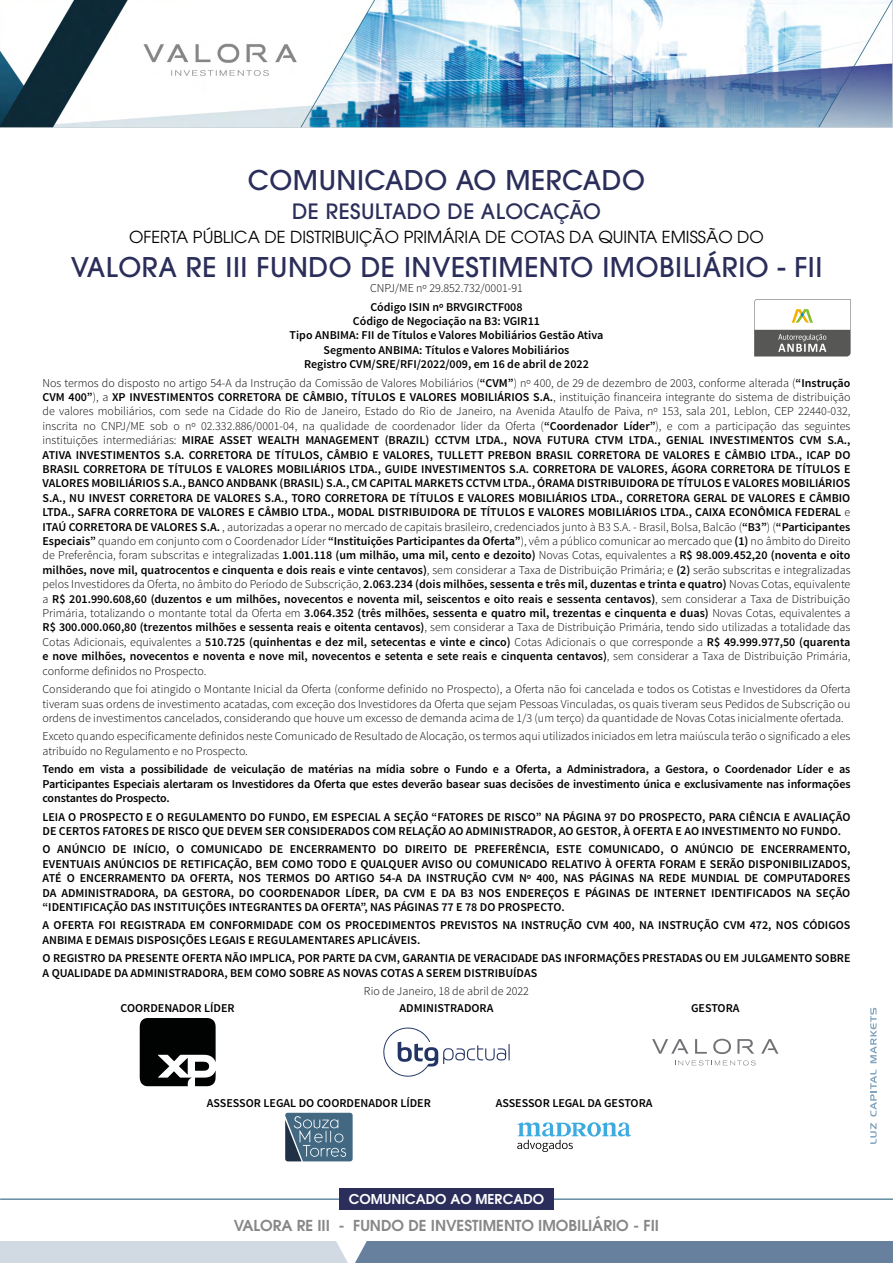
<style>
.page{position:relative;width:893px;height:1263px;background:#fff}
.page>*{position:absolute;margin:0;border:0;box-sizing:border-box;transform-origin:0 0}
.t1{font:500 27px "ITC Avant Garde Pro";letter-spacing:.02em;color:#2b2e5a}
.t2{font:500 21px "ITC Avant Garde Pro";letter-spacing:.02em;color:#2b2e5a}
.t3{font:16.5px "ITC Avant Garde Pro";color:#000}
.t4{font:600 15px "ITC Avant Garde Pro";color:#878787}
.t5{font:600 13.5px "ITC Avant Garde Pro";color:#fff}
.t6{font:600 12px/14.4px "Source Sans Pro";color:#000;text-align:justify}
.t7{font:300 12px/14.4px "Source Sans Pro";color:#000;text-align:justify}
.s1{font-weight:300}
</style>
<div class="page">
<img style="left:0;top:0;width:893px;height:127px">
<img style="left:0;top:1242px;width:893px;height:21px">
<hr style="left:0;top:1199px;width:893px;height:1px;background:#195472">
<div style="left:339px;top:1188px;width:215px;height:21px;background:#2b2e5a"></div>
<svg style="left:140px;top:1018px;width:76px;height:68px"></svg>
<svg style="left:383px;top:1027px;width:127px;height:50px"></svg>
<svg style="left:675px;top:1060px;width:81px;height:5px"></svg>
<svg style="left:695px;top:1039px;width:12px;height:15px"></svg>
<svg style="left:713px;top:1039px;width:18px;height:15px"></svg>
<svg style="left:652px;top:1039px;width:36px;height:15px"></svg>
<svg style="left:761px;top:1039px;width:17px;height:15px"></svg>
<svg style="left:737px;top:1039px;width:17px;height:15px"></svg>
<svg style="left:285px;top:1113px;width:68px;height:48px;background:#55758a"></svg>
<svg style="left:517px;top:1122px;width:114px;height:30px"></svg>
<svg style="left:754px;top:299px;width:96px;height:57px"></svg>
<svg style="left:870px;top:1123px;width:7px;height:21px"></svg>
<svg style="left:870px;top:1069px;width:7px;height:47px"></svg>
<svg style="left:870px;top:1008px;width:7px;height:55px"></svg>
<h1 class="t1" style="left:248px;top:163px;width:399px">COMUNICADO AO MERCADO</h1>
<h2 class="t2" style="left:292px;top:198px;width:310px">DE RESULTADO DE ALOCAÇÃO</h2>
<h3 class="t3" style="left:129px;top:227px;width:636px">OFERTA PÚBLICA DE DISTRIBUIÇÃO PRIMÁRIA DE COTAS DA QUINTA EMISSÃO DO</h3>
<h1 class="t1" style="left:71px;top:250px;width:753px">VALORA RE III FUNDO DE INVESTIMENTO IMOBILIÁRIO - FII</h1>
<p class="t7" style="left:370px;top:281px;width:154px">CNPJ/ME nº 29.852.732/0001-91</p>
<p class="t6" style="left:290px;top:300px;width:315px;text-align:center">Código ISIN nº BRVGIRCTF008<br>Código de Negociação na B3: VGIR11<br>Tipo ANBIMA: FII de Títulos e Valores Mobiliários Gestão Ativa Segmento ANBIMA: Títulos e Valores Mobiliários<br>Registro CVM/SRE/RFI/2022/009, em 16 de abril de 2022</p>
<p class="t6" style="left:43px;top:376px;width:809px"><span class="s1">Nos termos do disposto no artigo 54-A da Instrução da Comissão de Valores Mobiliários (</span>“CVM”<span class="s1">) nº 400, de 29 de dezembro de 2003, conforme alterada (</span>“Instrução CVM 400”<span class="s1">), a</span> XP INVESTIMENTOS CORRETORA DE CÂMBIO, TÍTULOS E VALORES MOBILIÁRIOS S.A.<span class="s1">, instituição financeira integrante do sistema de distribuição de valores mobiliários, com sede na Cidade do Rio de Janeiro, Estado do Rio de Janeiro, na Avenida Ataulfo de Paiva, nº 153, sala 201, Leblon, CEP 22440-032, inscrita no CNPJ/ME sob o nº 02.332.886/0001-04, na qualidade de coordenador líder da Oferta (</span>“Coordenador Líder”<span class="s1">), e com a participação das seguintes instituições intermediárias:</span> MIRAE ASSET WEALTH MANAGEMENT (BRAZIL) CCTVM LTDA., NOVA FUTURA CTVM LTDA., GENIAL INVESTIMENTOS CVM S.A., ATIVA INVESTIMENTOS S.A. CORRETORA DE TÍTULOS, CÂMBIO E VALORES, TULLETT PREBON BRASIL CORRETORA DE VALORES E CÂMBIO LTDA., ICAP DO BRASIL CORRETORA DE TÍTULOS E VALORES MOBILIÁRIOS LTDA., GUIDE INVESTIMENTOS S.A. CORRETORA DE VALORES, ÁGORA CORRETORA DE TÍTULOS E VALORES MOBILIÁRIOS S.A., BANCO ANDBANK (BRASIL) S.A., CM CAPITAL MARKETS CCTVM LTDA., ÓRAMA DISTRIBUIDORA DE TÍTULOS E VALORES MOBILIÁRIOS S.A., NU INVEST CORRETORA DE VALORES S.A., TORO CORRETORA DE TÍTULOS E VALORES MOBILIÁRIOS LTDA., CORRETORA GERAL DE VALORES E CÂMBIO LTDA., SAFRA CORRETORA DE VALORES E CÂMBIO LTDA., MODAL DISTRIBUIDORA DE TÍTULOS E VALORES MOBILIÁRIOS LTDA., CAIXA ECONÔMICA FEDERAL <span class="s1">e </span>ITAÚ CORRETORA DE VALORES S.A. <span class="s1">, autorizadas a operar no mercado de capitais brasileiro, credenciados junto à B3 S.A. - Brasil, Bolsa, Balcão (</span>“B3”<span class="s1">) (</span>“Participantes Especiais” <span class="s1">quando em conjunto com o Coordenador Líder</span> “Instituições Participantes da Oferta”<span class="s1">), vêm a público comunicar ao mercado que</span> (1) <span class="s1">no âmbito do Direito de Preferência, foram subscritas e integralizadas</span> 1.001.118 (um milhão, uma mil, cento e dezoito) <span class="s1">Novas Cotas, equivalentes a</span> R$ 98.009.452,20 (noventa e oito milhões, nove mil, quatrocentos e cinquenta e dois reais e vinte centavos)<span class="s1">, sem considerar a Taxa de Distribuição Primária; e</span> (2) <span class="s1">serão subscritas e integralizadas pelos Investidores da Oferta, no âmbito do Período de Subscrição,</span> 2.063.234 (dois milhões, sessenta e três mil, duzentas e trinta e quatro) <span class="s1">Novas Cotas, equivalente a</span> R$ 201.990.608,60 (duzentos e um milhões, novecentos e noventa mil, seiscentos e oito reais e sessenta centavos)<span class="s1">, sem considerar a Taxa de Distribuição Primária, totalizando o montante total da Oferta em</span> 3.064.352 (três milhões, sessenta e quatro mil, trezentas e cinquenta e duas) <span class="s1">Novas Cotas, equivalentes a </span>R$ 300.000.060,80 (trezentos milhões e sessenta reais e oitenta centavos)<span class="s1">, sem considerar a Taxa de Distribuição Primária, tendo sido utilizadas a totalidade das Cotas Adicionais, equivalentes a</span> 510.725 (quinhentas e dez mil, setecentas e vinte e cinco) <span class="s1">Cotas Adicionais o que corresponde a</span> R$ 49.999.977,50 (quarenta e nove milhões, novecentos e noventa e nove mil, novecentos e setenta e sete reais e cinquenta centavos)<span class="s1">, sem considerar a Taxa de Distribuição Primária, conforme definidos no Prospecto.</span></p>
<p class="t7" style="left:43px;top:682px;width:809px">Considerando que foi atingido o Montante Inicial da Oferta (conforme definido no Prospecto), a Oferta não foi cancelada e todos os Cotistas e Investidores da Oferta tiveram suas ordens de investimento acatadas, com exceção dos Investidores da Oferta que sejam Pessoas Vinculadas, os quais tiveram seus Pedidos de Subscrição ou ordens de investimentos cancelados, considerando que houve um excesso de demanda acima de 1/3 (um terço) da quantidade de Novas Cotas inicialmente ofertada.</p>
<p class="t7" style="left:43px;top:729px;width:809px">Exceto quando especificamente definidos neste Comunicado de Resultado de Alocação, os termos aqui utilizados iniciados em letra maiúscula terão o significado a eles atribuído no Regulamento e no Prospecto.</p>
<p class="t6" style="left:43px;top:762px;width:809px">Tendo em vista a possibilidade de veiculação de matérias na mídia sobre o Fundo e a Oferta, a Administradora, a Gestora, o Coordenador Líder e as Participantes Especiais alertaram os Investidores da Oferta que estes deverão basear suas decisões de investimento única e exclusivamente nas informações constantes do Prospecto.</p>
<p class="t6" style="left:43px;top:810px;width:809px">LEIA O PROSPECTO E O REGULAMENTO DO FUNDO, EM ESPECIAL A SEÇÃO “FATORES DE RISCO” NA PÁGINA 97 DO PROSPECTO, PARA CIÊNCIA E AVALIAÇÃO<br>DE CERTOS FATORES DE RISCO QUE DEVEM SER CONSIDERADOS COM RELAÇÃO AO ADMINISTRADOR, AO GESTOR, À OFERTA E AO INVESTIMENTO NO FUNDO.</p>
<p class="t6" style="left:43px;top:842px;width:809px">O ANÚNCIO DE INÍCIO, O COMUNICADO DE ENCERRAMENTO DO DIREITO DE PREFERÊNCIA, ESTE COMUNICADO, O ANÚNCIO DE ENCERRAMENTO, EVENTUAIS ANÚNCIOS DE RETIFICAÇÃO, BEM COMO TODO E QUALQUER AVISO OU COMUNICADO RELATIVO À OFERTA FORAM E SERÃO DISPONIBILIZADOS, ATÉ O ENCERRAMENTO DA OFERTA, NOS TERMOS DO ARTIGO 54-A DA INSTRUÇÃO CVM Nº 400, NAS PÁGINAS NA REDE MUNDIAL DE COMPUTADORES DA ADMINISTRADORA, DA GESTORA, DO COORDENADOR LÍDER, DA CVM E DA B3 NOS ENDEREÇOS E PÁGINAS DE INTERNET IDENTIFICADOS NA SEÇÃO “IDENTIFICAÇÃO DAS INSTITUIÇÕES INTEGRANTES DA OFERTA”, NAS PÁGINAS 77 E 78 DO PROSPECTO.</p>
<p class="t6" style="left:43px;top:918px;width:809px">A OFERTA FOI REGISTRADA EM CONFORMIDADE COM OS PROCEDIMENTOS PREVISTOS NA INSTRUÇÃO CVM 400, NA INSTRUÇÃO CVM 472, NOS CÓDIGOS<br>ANBIMA E DEMAIS DISPOSIÇÕES LEGAIS E REGULAMENTARES APLICÁVEIS.</p>
<p class="t6" style="left:43px;top:951px;width:809px">O REGISTRO DA PRESENTE OFERTA NÃO IMPLICA, POR PARTE DA CVM, GARANTIA DE VERACIDADE DAS INFORMAÇÕES PRESTADAS OU EM JULGAMENTO SOBRE<br>A QUALIDADE DA ADMINISTRADORA, BEM COMO SOBRE AS NOVAS COTAS A SEREM DISTRIBUÍDAS</p>
<p class="t7" style="left:364px;top:984px;width:167px">Rio de Janeiro, 18 de abril de 2022</p>
<p class="t6" style="left:121px;top:1001px;width:116px">COORDENADOR LÍDER</p>
<p class="t6" style="left:400px;top:1001px;width:95px">ADMINISTRADORA</p>
<p class="t6" style="left:691px;top:1001px;width:50px">GESTORA</p>
<p class="t6" style="left:207px;top:1096px;width:226px">ASSESSOR LEGAL DO COORDENADOR LÍDER</p>
<p class="t6" style="left:496px;top:1096px;width:158px">ASSESSOR LEGAL DA GESTORA</p>
<p class="t5" style="left:349px;top:1190px;width:197px">COMUNICADO AO MERCADO</p>
<p class="t4" style="left:234px;top:1216px;width:427px">VALORA RE III - FUNDO DE INVESTIMENTO IMOBILIÁRIO - FII</p>
</div>
